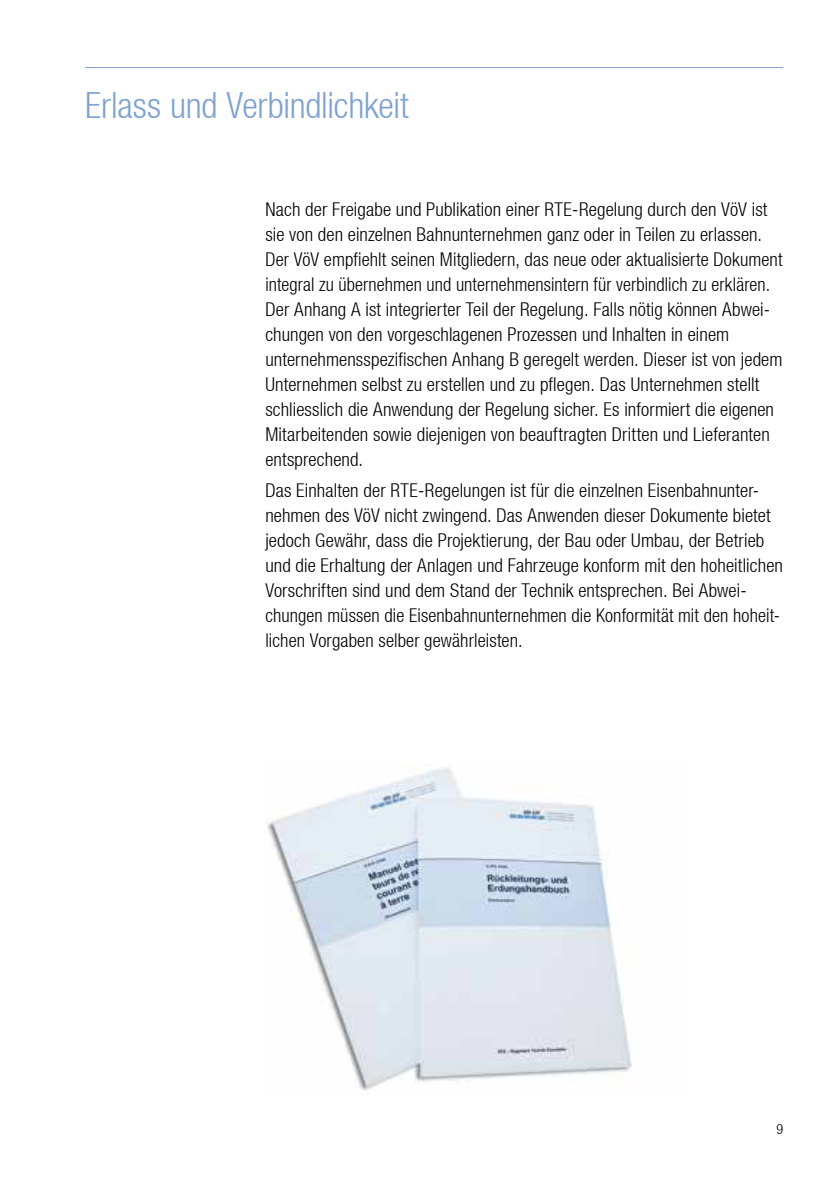
<style>
.page{position:relative;width:840px;height:1191px;background:#fff}
.page>*{position:absolute;margin:0;border:0;box-sizing:border-box;transform-origin:0 0}
.t1{font:300 condensed 36px "Helvetica Neue LT";letter-spacing:-.005em;color:#7ea2d1}
.t2{font:300 condensed 19px/25px "Helvetica Neue LT";letter-spacing:.005em;color:#000}
.t3{font:300 condensed 14px "Helvetica Neue LT";color:#000}
</style>
<div class="page">
<img style="left:266px;top:767px;width:366px;height:324px">
<hr style="left:85px;top:67px;width:697px;height:1px;background:#7ea2d1">
<h1 class="t1" style="left:85px;top:85px;width:325px">Erlass und Verbindlichkeit</h1>
<p class="t2" style="left:265px;top:197px;width:518px">Nach der Freigabe und Publikation einer RTE-Regelung durch den VöV ist sie von den einzelnen Bahnunternehmen ganz oder in Teilen zu erlassen.<br>Der VöV empfiehlt seinen Mitgliedern, das neue oder aktualisierte Dokument integral zu übernehmen und unternehmensintern für verbindlich zu erklären.<br>Der Anhang A ist integrierter Teil der Regelung. Falls nötig können Abwei&shy;chungen von den vorgeschlagenen Prozessen und Inhalten in einem unternehmensspezifischen Anhang B geregelt werden. Dieser ist von jedem Unternehmen selbst zu erstellen und zu pflegen. Das Unternehmen stellt schliesslich die Anwendung der Regelung sicher. Es informiert die eigenen Mitarbeitenden sowie diejenigen von beauftragten Dritten und Lieferanten entsprechend.</p>
<p class="t2" style="left:265px;top:477px;width:519px">Das Einhalten der RTE-Regelungen ist für die einzelnen Eisenbahnunter&shy;nehmen des VöV nicht zwingend. Das Anwenden dieser Dokumente bietet jedoch Gewähr, dass die Projektierung, der Bau oder Umbau, der Betrieb und die Erhaltung der Anlagen und Fahrzeuge konform mit den hoheitlichen Vorschriften sind und dem Stand der Technik entsprechen. Bei Abwei&shy;chungen müssen die Eisenbahnunternehmen die Konformität mit den hoheit&shy;lichen Vorgaben selber gewährleisten.</p>
<p class="t3" style="left:776px;top:1121px;width:8px">9</p>
</div>
